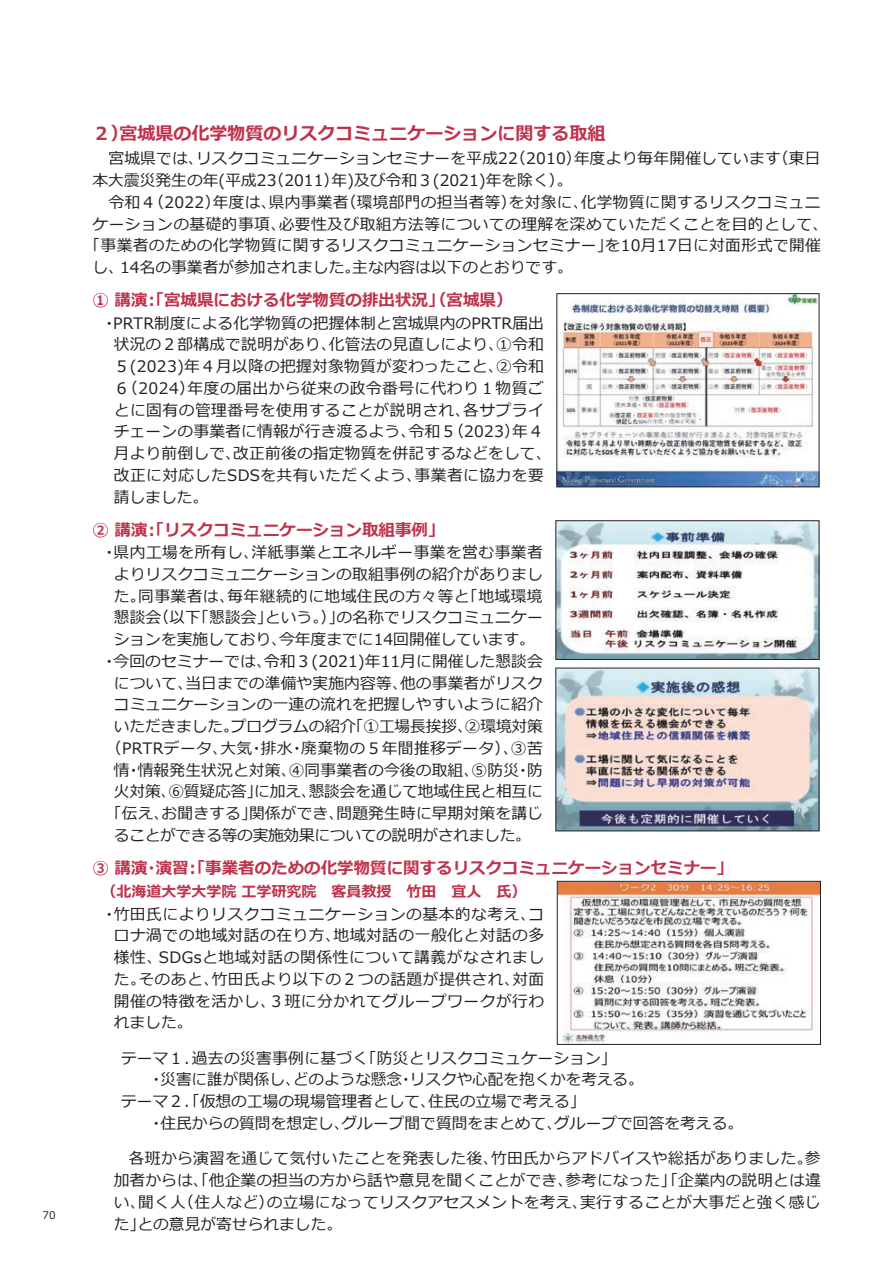
<style>
.page{position:relative;width:893px;height:1263px;background:#fff}
.page>*{position:absolute;margin:0;border:0;box-sizing:border-box;transform-origin:0 0}
.t1{font:700 18px "Meiryo";color:#bf334c}
.t2{font:700 16.5px "Meiryo";color:#bf334c}
.t3{font:15.75px/21.8px "Meiryo";letter-spacing:.01em;color:#231f20}
.t4{font:15.75px "Meiryo";letter-spacing:-.01em;color:#231f20}
.t5{font:15.75px "Meiryo";letter-spacing:.03em;color:#231f20}
.t6{font:15.75px "Meiryo";letter-spacing:-.02em;color:#231f20}
.t7{font:700 15px "Meiryo";color:#bf334c}
.t8{font:10.5px "Meiryo";color:#231f20}
</style>
<div class="page">
<img style="left:559px;top:295px;width:258px;height:190px">
<div style="left:557px;top:293px;width:262px;height:194px;border:1px solid #231f20"></div>
<img style="left:558px;top:522px;width:259px;height:136px">
<div style="left:556px;top:520px;width:263px;height:140px;border:1px solid #231f20"></div>
<img style="left:558px;top:670px;width:259px;height:159px">
<img style="left:559px;top:883px;width:260px;height:159px">
<div style="left:557px;top:881px;width:264px;height:163px;border:1px solid #231f20"></div>
<p class="t8" style="left:43px;top:1209px;width:15px">70</p>
<p class="t1" style="left:93px;top:123px;width:514px">２）宮城県の化学物質のリスクコミュニケーションに関する取組</p>
<p class="t3" style="left:93px;top:148px;width:729px">　宮城県では、リスクコミュニケーションセミナーを平成22（2010）年度より毎年開催しています（東日</p>
<p class="t3" style="left:93px;top:170px;width:481px">本大震災発生の年(平成23（2011）年)及び令和３(2021)年を除く）。</p>
<p class="t3" style="left:93px;top:192px;width:729px">　令和４（2022）年度は、県内事業者（環境部門の担当者等）を対象に、化学物質に関するリスクコミュニ</p>
<p class="t3" style="left:93px;top:213px;width:737px">ケーションの基礎的事項、必要性及び取組方法等についての理解を深めていただくことを目的として、</p>
<p class="t3" style="left:85px;top:235px;width:738px">「事業者のための化学物質に関するリスクコミュニケーションセミナー」を10月17日に対面形式で開催</p>
<p class="t3" style="left:93px;top:257px;width:482px">し、14名の事業者が参加されました。主な内容は以下のとおりです。</p>
<p class="t2" style="left:93px;top:291px;width:422px">① 講演：「宮城県における化学物質の排出状況」（宮城県）</p>
<p class="t3" style="left:114px;top:312px;width:439px;text-indent:-12px">・PRTR制度による化学物質の把握体制と宮城県内のPRTR届出状況の２部構成で説明があり、化管法の見直しにより、①令和<br>５(2023)年４月以降の把握対象物質が変わったこと、②令和<br>６（2024）年度の届出から従来の政令番号に代わり１物質ごとに固有の管理番号を使用することが説明され、各サプライチェーンの事業者に情報が行き渡るよう、令和５（2023）年４月より前倒しで、改正前後の指定物質を併記するなどをして、改正に対応したSDSを共有いただくよう、事業者に協力を要請しました。</p>
<p class="t2" style="left:93px;top:520px;width:353px">② 講演：「リスクコミュニケーション取組事例」</p>
<p class="t5" style="left:101px;top:543px;width:443px">・県内工場を所有し、洋紙事業とエネルギー事業を営む事業者</p>
<p class="t3" style="left:114px;top:564px;width:430px">よりリスクコミュニケーションの取組事例の紹介がありまし</p>
<p class="t3" style="left:114px;top:585px;width:430px">た。同事業者は、毎年継続的に地域住民の方々等と「地域環境</p>
<p class="t3" style="left:114px;top:607px;width:430px">懇談会（以下「懇談会」という。）」の名称でリスクコミュニケー</p>
<p class="t3" style="left:114px;top:629px;width:423px">ションを実施しており、今年度までに14回開催しています。</p>
<p class="t3" style="left:101px;top:651px;width:443px">・今回のセミナーでは、令和３(2021)年11月に開催した懇談会</p>
<p class="t3" style="left:114px;top:672px;width:431px">について、当日までの準備や実施内容等、他の事業者がリスク</p>
<p class="t3" style="left:114px;top:694px;width:430px">コミュニケーションの一連の流れを把握しやすいように紹介</p>
<p class="t4" style="left:114px;top:717px;width:431px">いただきました。プログラムの紹介「①工場長挨拶、②環境対策</p>
<p class="t3" style="left:106px;top:738px;width:438px">（PRTRデータ、大気・排水・廃棄物の５年間推移データ）、③苦</p>
<p class="t3" style="left:114px;top:759px;width:431px">情・情報発生状況と対策、④同事業者の今後の取組、⑤防災・防</p>
<p class="t4" style="left:114px;top:783px;width:431px">火対策、⑥質疑応答」に加え、懇談会を通じて地域住民と相互に</p>
<p class="t3" style="left:106px;top:803px;width:439px">「伝え、お聞きする」関係ができ、問題発生時に早期対策を講じ</p>
<p class="t6" style="left:114px;top:826px;width:419px">ることができる等の実施効果についての説明がされました。</p>
<p class="t2" style="left:93px;top:859px;width:642px">③ 講演・演習：「事業者のための化学物質に関するリスクコミュニケーションセミナー」</p>
<p class="t7" style="left:101px;top:883px;width:426px">（北海道大学大学院 工学研究院　客員教授　竹田　宜人　氏）</p>
<p class="t3" style="left:114px;top:903px;width:432px;text-align:justify;text-indent:-12px">・竹田氏によりリスクコミュニケーションの基本的な考え、コロナ渦での地域対話の在り方、地域対話の一般化と対話の多様性、SDGsと地域対話の関係性について講義がなされました。そのあと、竹田氏より以下の２つの話題が提供され、対面開催の特徴を活かし、３班に分かれてグループワークが行われました。</p>
<p class="t3" style="left:105px;top:1047px;width:639px">　テーマ１．過去の災害事例に基づく「防災とリスクコミュケーション」<br>　　　・災害に誰が関係し、どのような懸念・リスクや心配を抱くかを考える。<br>　テーマ２．「仮想の工場の現場管理者として、住民の立場で考える」<br>　　　・住民からの質問を想定し、グループ間で質問をまとめて、グループで回答を考える。</p>
<p class="t3" style="left:113px;top:1148px;width:709px;text-align:justify">　各班から演習を通じて気付いたことを発表した後、竹田氏からアドバイスや総括がありました。参加者からは、「他企業の担当の方から話や意見を聞くことができ、参考になった」「企業内の説明とは違い、聞く人（住人など）の立場になってリスクアセスメントを考え、実行することが大事だと強く感じた」との意見が寄せられました。</p>
</div>
